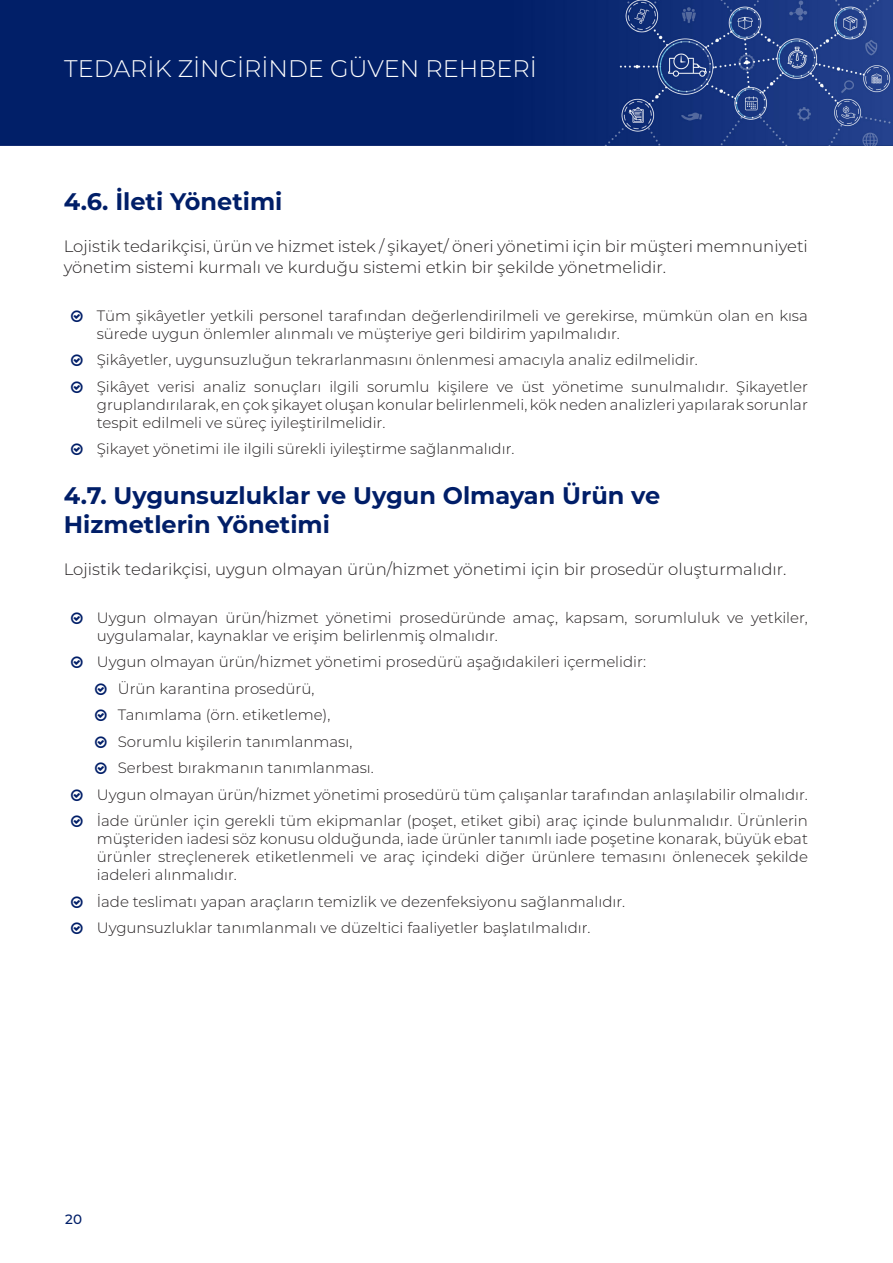
<style>
.page{position:relative;width:893px;height:1263px;background:#fff}
.page>*{position:absolute;margin:0;border:0;box-sizing:border-box;transform-origin:0 0}
._1_1_Title{font:700 24px/28.8px "Montserrat";color:#001e68}
.t1{font:300 24px "Montserrat";color:#fff}
.t2{font:300 16.5px/21px "Montserrat";color:#231f20}
.t3{font:300 15px/18px "Montserrat";color:#231f20}
.t4{font:500 13.5px "Montserrat";color:#001e68}
</style>
<div class="page">
<img style="left:0;top:0;width:893px;height:146px">
<h1 class="t1" style="left:64px;top:52px;width:474px">TEDARİK ZİNCİRİNDE GÜVEN REHBERİ</h1>
<p class="_1_1_Title" style="left:64px;top:186px;width:220px">4.6. İleti Yönetimi</p>
<p class="t2" style="left:64px;top:235px;width:746px">Lojistik tedarikçisi, ürün ve hizmet istek / şikayet/ öneri yönetimi için bir müşteri memnuniyeti yönetim sistemi kurmalı ve kurduğu sistemi etkin bir şekilde yönetmelidir.</p>
<p class="t3" style="left:97px;top:306px;width:713px">Tüm şikâyetler yetkili personel tarafından değerlendirilmeli ve gerekirse, mümkün olan en kısa sürede uygun önlemler alınmalı ve müşteriye geri bildirim yapılmalıdır.</p>
<p class="t3" style="left:97px;top:351px;width:603px">Şikâyetler, uygunsuzluğun tekrarlanmasını önlenmesi amacıyla analiz edilmelidir.</p>
<p class="t3" style="left:97px;top:377px;width:713px;text-align:justify">Şikâyet verisi analiz sonuçları ilgili sorumlu kişilere ve üst yönetime sunulmalıdır. Şikayetler gruplandırılarak, en çok şikayet oluşan konular belirlenmeli, kök neden analizleri yapılarak sorunlar tespit edilmeli ve süreç iyileştirilmelidir.</p>
<p class="t3" style="left:97px;top:440px;width:419px">Şikayet yönetimi ile ilgili sürekli iyileştirme sağlanmalıdır.</p>
<p class="_1_1_Title" style="left:64px;top:480px;width:598px">4.7. Uygunsuzluklar ve Uygun Olmayan Ürün ve<br>Hizmetlerin Yönetimi</p>
<p class="t2" style="left:64px;top:558px;width:724px">Lojistik tedarikçisi, uygun olmayan ürün/hizmet yönetimi için bir prosedür oluşturmalıdır.</p>
<p class="t3" style="left:97px;top:608px;width:713px">Uygun olmayan ürün/hizmet yönetimi prosedüründe amaç, kapsam, sorumluluk ve yetkiler, uygulamalar, kaynaklar ve erişim belirlenmiş olmalıdır.</p>
<p class="t3" style="left:97px;top:652px;width:551px">Uygun olmayan ürün/hizmet yönetimi prosedürü aşağıdakileri içermelidir:</p>
<p class="t3" style="left:118px;top:679px;width:198px">Ürün karantina prosedürü,</p>
<p class="t3" style="left:118px;top:705px;width:214px">Tanımlama (örn. etiketleme),</p>
<p class="t3" style="left:118px;top:732px;width:236px">Sorumlu kişilerin tanımlanması,</p>
<p class="t3" style="left:118px;top:758px;width:258px">Serbest bırakmanın tanımlanması.</p>
<p class="t3" style="left:97px;top:785px;width:713px">Uygun olmayan ürün/hizmet yönetimi prosedürü tüm çalışanlar tarafından anlaşılabilir olmalıdır.</p>
<p class="t3" style="left:97px;top:811px;width:713px;text-align:justify">İade ürünler için gerekli tüm ekipmanlar (poşet, etiket gibi) araç içinde bulunmalıdır. Ürünlerin müşteriden iadesi söz konusu olduğunda, iade ürünler tanımlı iade poşetine konarak, büyük ebat ürünler streçlenerek etiketlenmeli ve araç içindeki diğer ürünlere temasını önlenecek şekilde iadeleri alınmalıdır.</p>
<p class="t3" style="left:97px;top:892px;width:530px">İade teslimatı yapan araçların temizlik ve dezenfeksiyonu sağlanmalıdır.</p>
<p class="t3" style="left:97px;top:918px;width:495px">Uygunsuzluklar tanımlanmalı ve düzeltici faaliyetler başlatılmalıdır.</p>
<p class="t4" style="left:65px;top:1209px;width:18px">20</p>
</div>
